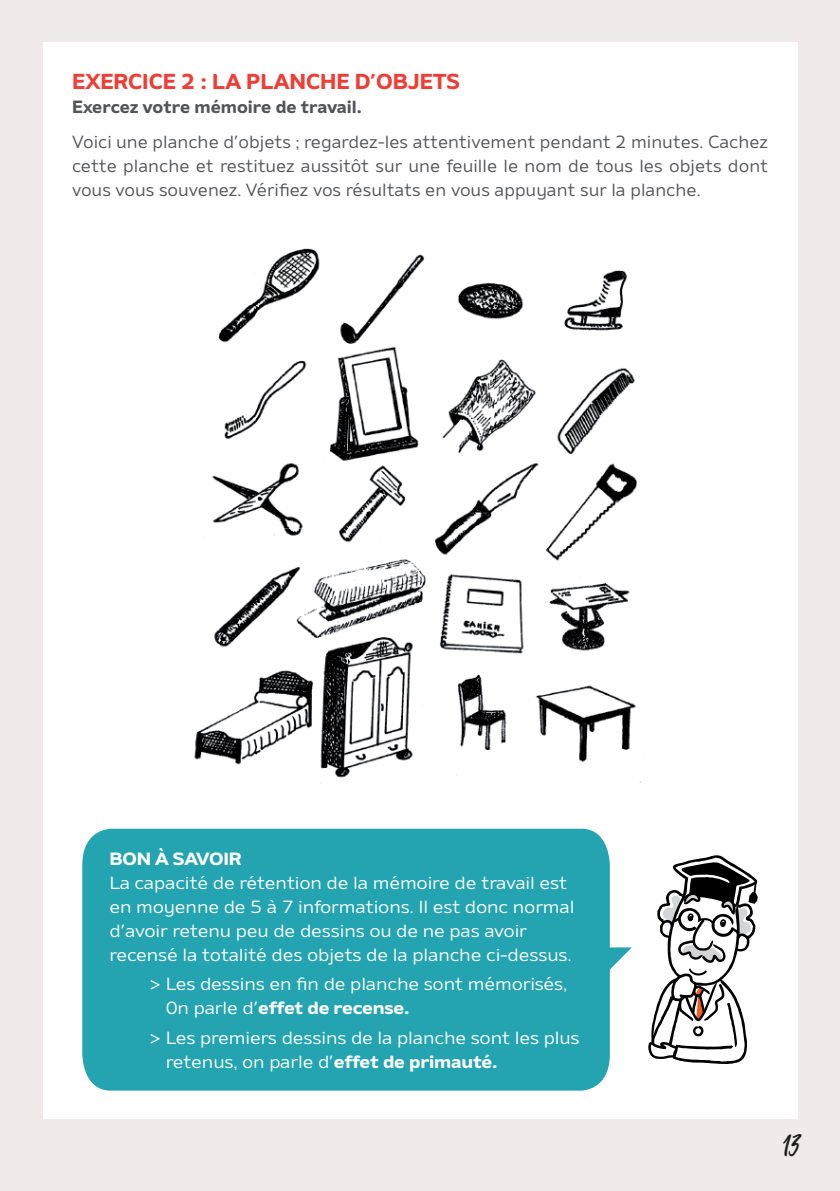
<style>
.page{position:relative;width:840px;height:1191px;background:#fff}
.page>*{position:absolute;margin:0;border:0;box-sizing:border-box;transform-origin:0 0}
.t1{font:36px "October Storm";color:#231f20}
.t2{font:700 21.6px "Amino";color:#ee3e35}
.t3{font:17.6px/24px "Amino";letter-spacing:-.01em;color:#fff;scale:1.08 1}
.t4{font:17.6px/24px "Amino";color:#525457;text-align:justify}
.t5{font:700 17.6px "Amino";color:#525457}
.t6{font:700 17.6px "Amino";letter-spacing:-.01em;color:#fff;scale:1.08 1}
.s1{font-weight:700}
</style>
<div class="page">
<div style="left:0;top:0;width:839px;height:1191px;background:#f0eaea"></div>
<div style="left:43px;top:43px;width:754px;height:1076px;background:#fff"></div>
<img style="left:194px;top:248px;width:447px;height:535px">
<div style="left:82px;top:828px;width:527px;height:262px;background:#23a4b0"></div>
<svg style="left:579px;top:947px;width:52px;height:25px"></svg>
<svg style="left:648px;top:855px;width:109px;height:209px"></svg>
<p class="t2" style="left:72px;top:67px;width:386px">Exercice 2 : la planche d’obj ets</p>
<p class="t5" style="left:72px;top:95px;width:291px">Exercez votre mémoire de travail.</p>
<p class="t4" style="left:72px;top:129px;width:697px">Voici une planche d’objets ; regardez-les attentivement pendant 2 minutes. Cachez cette planche et restituez aussitôt sur une feuille le nom de tous les objets dont vous vous souvenez. Vérifiez vos résultats en vous appuyant sur la planche.</p>
<p class="t6" style="left:109px;top:847px;width:124px">Bon à savoir</p>
<p class="t3" style="left:109px;top:870px;width:432px">La capacité de rétention de la mémoire de travail est en moyenne de 5 à 7 informations. Il est donc normal d’avoir retenu peu de dessins ou de ne pas avoir recensé la totalité des objets de la planche ci-dessus.</p>
<p class="t3" style="left:166px;top:972px;width:373px;text-indent:-17px">&gt; Les dessins en fin de planche sont mémorisés,<br>0n parle d’<span class="s1">effet de recense.</span></p>
<p class="t3" style="left:166px;top:1025px;width:384px;text-indent:-17px">&gt; Les premiers dessins de la planche sont les plus retenus, on parle d’<span class="s1">effet de primauté.</span></p>
<h1 class="t1" style="left:782px;top:1127px;width:19px">13</h1>
</div>
